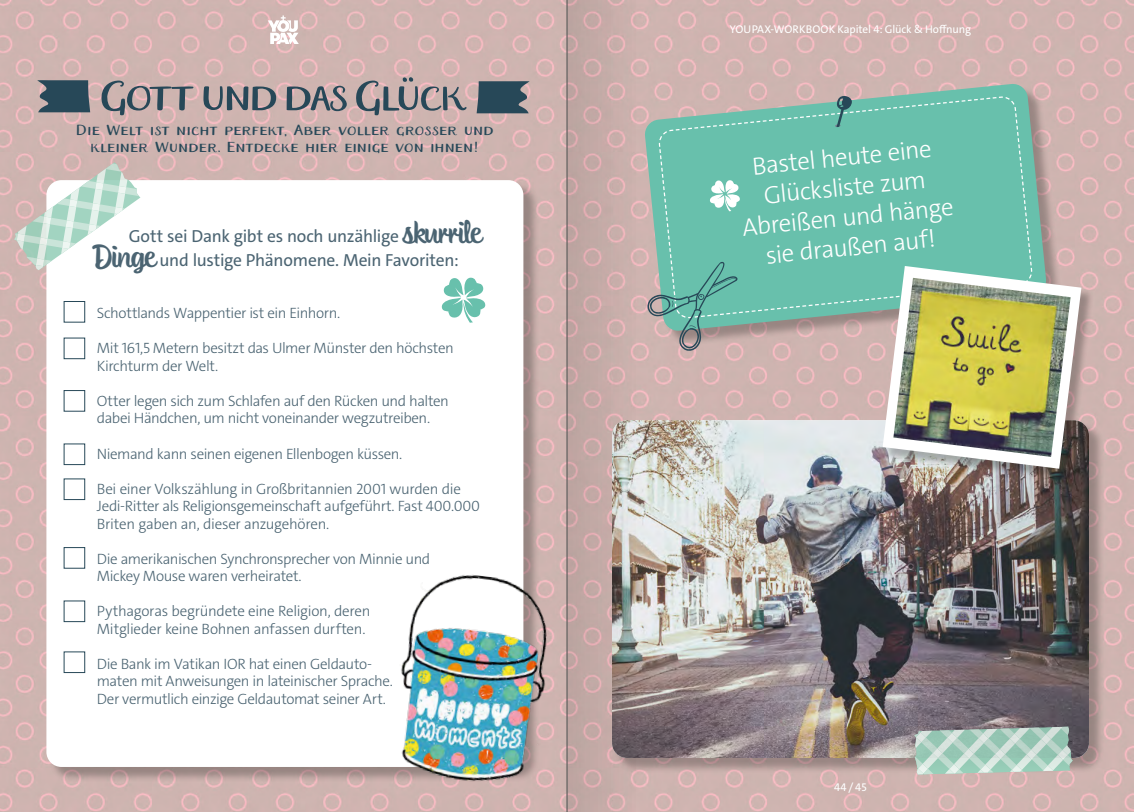
<style>
.page{position:relative;width:1134px;height:812px;background:#fff}
.page>*{position:absolute;margin:0;border:0;box-sizing:border-box;transform-origin:0 0}
.t1{font:50px "Aristelle Sans";letter-spacing:-.08em;color:#274858}
.t2{font:300 25px/30px "The Sans";color:#fff;text-align:center}
.t3{font:17.5px/17.5px "Aristelle Sans";letter-spacing:-.015em;color:#274858;text-align:center}
.t4{font:17.5px/23.8px "The Sans";letter-spacing:-.02em;color:#4b6472}
.t5{font:300 15px/17.5px "The Sans";letter-spacing:-.03em;color:#4b6472}
.t6{font:11.25px "The Sans";letter-spacing:-.01em;color:#fff}
.s1{font-family:"Blue Vinyl";font-size:30px}
</style>
<div class="page">
<img style="left:0;top:0;width:1134px;height:811px">
<div style="left:48px;top:182px;width:491px;height:600px;background:#1a1a18;opacity:.3"></div>
<div style="left:46px;top:180px;width:477px;height:586px;background:#fff;border-radius:15px"></div>
<svg style="left:441px;top:277px;width:45px;height:45px"></svg>
<svg style="left:37px;top:80px;width:53px;height:32px;background:#3f5764"></svg>
<svg style="left:477px;top:81px;width:53px;height:32px;background:#3f5764"></svg>
<svg style="left:14px;top:162px;width:126px;height:108px"></svg>
<div style="left:647px;top:86px;width:414px;height:260px;background:#1a1a18;opacity:.3"></div>
<svg style="left:644px;top:83px;width:403px;height:248px;background:#b8afaa"></svg>
<svg style="left:647px;top:94px;width:386px;height:257px;background:#76bcab"></svg>
<div style="left:64px;top:301px;width:21px;height:21px;border:1px solid #274858"></div>
<div style="left:64px;top:337px;width:21px;height:22px;border:1px solid #274858"></div>
<div style="left:64px;top:390px;width:21px;height:21px;border:1px solid #274858"></div>
<div style="left:64px;top:443px;width:21px;height:22px;border:1px solid #274858"></div>
<div style="left:64px;top:547px;width:21px;height:21px;border:1px solid #274858"></div>
<div style="left:64px;top:478px;width:21px;height:22px;border:1px solid #274858"></div>
<svg style="left:268px;top:15px;width:31px;height:29px"></svg>
<div style="left:614px;top:422px;width:490px;height:351px;background:#1a1a18;opacity:.3"></div>
<img style="left:642px;top:420px;width:447px;height:337px">
<div style="left:884px;top:267px;width:210px;height:214px;background:#1a1a18;opacity:.3"></div>
<svg style="left:883px;top:266px;width:198px;height:202px"></svg>
<img style="left:893px;top:278px;width:178px;height:179px">
<svg style="left:914px;top:726px;width:159px;height:48px;background:#aec9be"></svg>
<img style="left:386px;top:568px;width:175px;height:226px">
<svg style="left:568px;top:0;width:74px;height:811px;background:#c0a8a5"></svg>
<hr style="left:567px;top:0;width:1px;height:811px;background:#6f6f6e">
<h1 class="t1" style="left:99px;top:67px;width:371px">Gott und das Glück</h1>
<p class="t3" style="left:76px;top:122px;width:419px">Die Welt ist nicht perfekt, Aber voller großer und kleiner Wunder. Entdecke hier einige von ihnen!</p>
<p class="t4" style="left:94px;top:224px;width:389px;text-indent:34px">Gott sei Dank gibt es noch unzählige <span class="s1">skurrile<br>Dinge</span> und lustige Phänomene. Mein Favoriten:</p>
<p class="t5" style="left:97px;top:304px;width:245px">Schottlands Wappentier ist ein Einhorn.</p>
<p class="t5" style="left:97px;top:339px;width:358px">Mit 161,5 Metern besitzt das Ulmer Münster den höchsten<br>Kirchturm der Welt.</p>
<p class="t5" style="left:97px;top:392px;width:354px">Otter legen sich zum Schlafen auf den Rücken und halten dabei Händchen, um nicht voneinander wegzutreiben.</p>
<p class="t5" style="left:97px;top:444px;width:307px">Niemand kann seinen eigenen Ellenbogen küssen.</p>
<p class="t5" style="left:97px;top:479px;width:385px">Bei einer Volkszählung in Großbritannien 2001 wurden die<br>Jedi-Ritter als Religionsgemeinschaft aufgeführt. Fast 400.000<br>Briten gaben an, dieser anzugehören.</p>
<p class="t5" style="left:97px;top:549px;width:335px">Die amerikanischen Synchronsprecher von Minnie und<br>Mickey Mouse waren verheiratet.</p>
<p class="t5" style="left:97px;top:602px;width:275px">Pythagoras begründete eine Religion, deren<br>Mitglieder keine Bohnen anfassen durften.</p>
<p class="t5" style="left:97px;top:654px;width:298px">Die Bank im Vatikan IOR hat einen Geldauto&shy;maten mit Anweisungen in lateinischer Sprache.<br>Der vermutlich einzige Geldautomat seiner Art.</p>
<p class="t6" style="left:730px;top:22px;width:243px">YOUPAX-WORKBOOK Kapitel 4: Glück &amp; Hoffnung</p>
<h2 class="t2" style="left:734px;top:153px;width:214px;rotate:-6deg">Bastel heute eine<br>Glücksliste zum<br>Abreißen und hänge sie draußen auf!</h2>
<p class="t6" style="left:834px;top:780px;width:34px">44 / 45</p>
</div>
